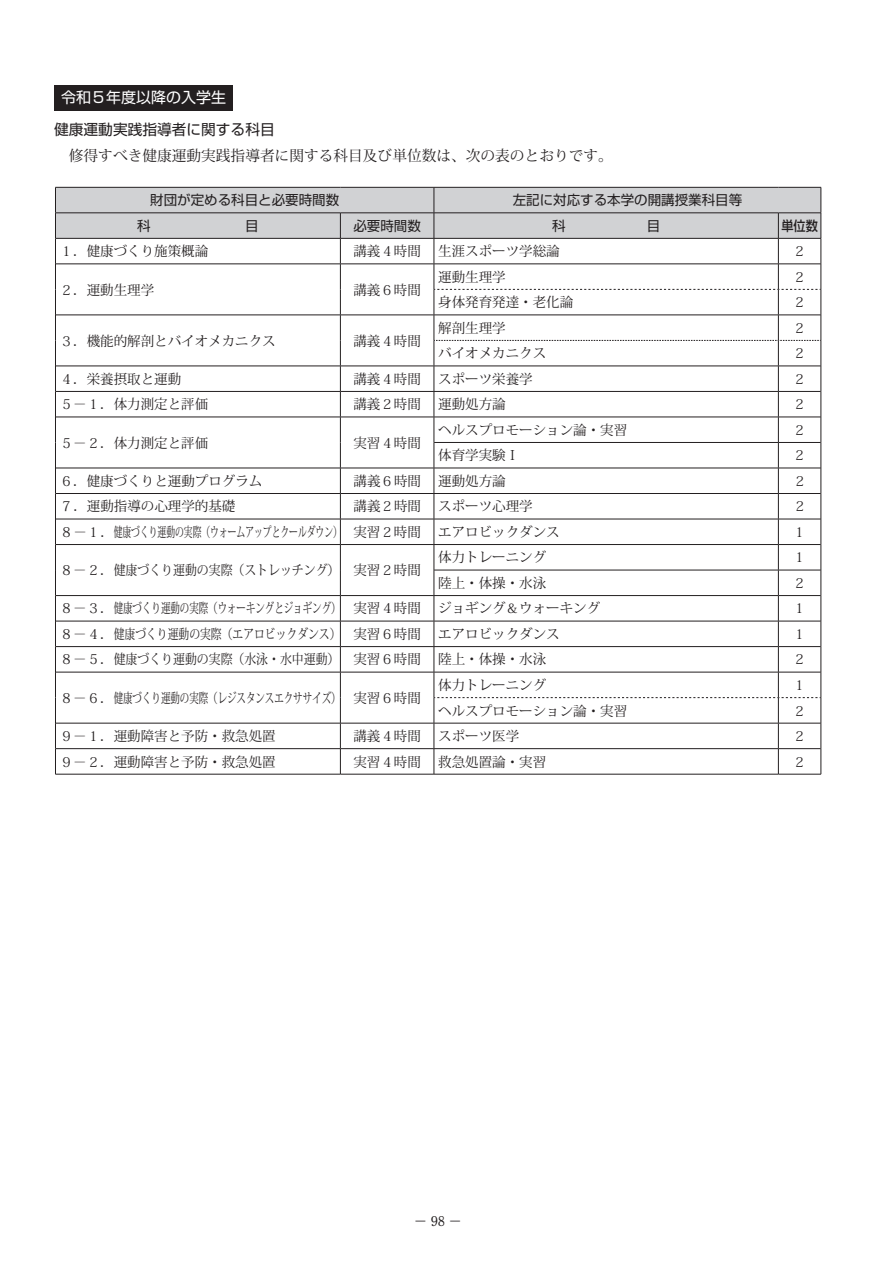
<style>
.page{position:relative;width:893px;height:1263px;background:#fff}
.page>*{position:absolute;margin:0;border:0;box-sizing:border-box;transform-origin:0 0}
.t1{font:15px "Shin Go Pr 6";color:#fff}
.t2{font:14.7px "Koz Min Pro";color:#231f20}
.t3{font:14.7px "Shin Go Pr 6";color:#231f20}
.t4{font:13.5px "Koz Min Pro";color:#231f20}
.t5{font:13.5px "Shin Go Pr 6";color:#231f20}
.t6{font:700 13.5px "Futo Min A101 Pr 6";color:#231f20}
.t7{font:500 13.5px "Shin Go Pr 6";color:#231f20;scale:.9 1}
</style>
<div class="page">
<hr style="left:55px;top:774px;width:285px;height:1px;background:#231f20">
<hr style="left:340px;top:774px;width:94px;height:1px;background:#231f20">
<hr style="left:434px;top:774px;width:344px;height:1px;background:#231f20">
<hr style="left:778px;top:774px;width:43px;height:1px;background:#231f20">
<svg style="left:55px;top:187px;width:767px;height:587px"></svg>
<hr style="left:778px;top:672px;width:43px;height:1px;background:#231f20">
<div style="left:54px;top:85px;width:179px;height:25px;background:#231f20"></div>
<p class="t1" style="left:61px;top:85px;width:166px">令和５年度以降の入学生</p>
<p class="t3" style="left:54px;top:118px;width:222px">健康運動実践指導者に関する科目</p>
<p class="t2" style="left:54px;top:145px;width:560px">　修得すべき健康運動実践指導者に関する科目及び単位数は、次の表のとおりです。</p>
<p class="t5" style="left:150px;top:189px;width:190px">財団が定める科目と必要時間数</p>
<p class="t5" style="left:513px;top:189px;width:231px">左記に対応する本学の開講授業科目等</p>
<p class="t5" style="left:353px;top:214px;width:69px">必要時間数</p>
<p class="t7" style="left:781px;top:214px;width:42px">単位数</p>
<p class="t4" style="left:60px;top:242px;width:150px">１．健康づくり施策概論</p>
<p class="t4" style="left:353px;top:242px;width:69px">講義４時間</p>
<p class="t4" style="left:438px;top:242px;width:123px">生涯スポーツ学総論</p>
<p class="t4" style="left:793px;top:242px;width:15px">２</p>
<p class="t4" style="left:60px;top:280px;width:96px">２．運動生理学</p>
<p class="t4" style="left:353px;top:280px;width:69px">講義６時間</p>
<p class="t4" style="left:438px;top:267px;width:69px">運動生理学</p>
<p class="t4" style="left:793px;top:267px;width:15px">２</p>
<p class="t4" style="left:438px;top:293px;width:136px">身体発育発達・老化論</p>
<p class="t4" style="left:793px;top:293px;width:15px">２</p>
<p class="t4" style="left:60px;top:331px;width:217px">３．機能的解剖とバイオメカニクス</p>
<p class="t4" style="left:353px;top:331px;width:69px">講義４時間</p>
<p class="t4" style="left:438px;top:318px;width:69px">解剖生理学</p>
<p class="t4" style="left:793px;top:318px;width:15px">２</p>
<p class="t4" style="left:438px;top:344px;width:109px">バイオメカニクス</p>
<p class="t4" style="left:793px;top:344px;width:15px">２</p>
<p class="t4" style="left:60px;top:369px;width:123px">４．栄養摂取と運動</p>
<p class="t4" style="left:353px;top:369px;width:69px">講義４時間</p>
<p class="t4" style="left:438px;top:369px;width:96px">スポーツ栄養学</p>
<p class="t4" style="left:793px;top:369px;width:15px">２</p>
<p class="t4" style="left:60px;top:395px;width:150px">５− １．体力測定と評価</p>
<p class="t4" style="left:353px;top:395px;width:69px">講義２時間</p>
<p class="t4" style="left:438px;top:395px;width:69px">運動処方論</p>
<p class="t4" style="left:793px;top:395px;width:15px">２</p>
<p class="t4" style="left:60px;top:433px;width:150px">５− ２．体力測定と評価</p>
<p class="t4" style="left:353px;top:433px;width:69px">実習４時間</p>
<p class="t4" style="left:438px;top:420px;width:190px">ヘルスプロモーション論・実習</p>
<p class="t4" style="left:793px;top:420px;width:15px">２</p>
<p class="t4" style="left:438px;top:446px;width:82px">体育学実験Ⅰ</p>
<p class="t4" style="left:793px;top:446px;width:15px">２</p>
<p class="t4" style="left:60px;top:471px;width:204px">６．健康づくりと運動プログラム</p>
<p class="t4" style="left:353px;top:471px;width:69px">講義６時間</p>
<p class="t4" style="left:438px;top:471px;width:69px">運動処方論</p>
<p class="t4" style="left:793px;top:471px;width:15px">２</p>
<p class="t4" style="left:60px;top:497px;width:177px">７．運動指導の心理学的基礎</p>
<p class="t4" style="left:353px;top:497px;width:69px">講義２時間</p>
<p class="t4" style="left:438px;top:497px;width:96px">スポーツ心理学</p>
<p class="t4" style="left:793px;top:497px;width:15px">２</p>
<p class="t4" style="left:60px;top:522px;width:363px">８− １．健康づくり運動の実際（ウォームアップとクールダウン） 実習２時間</p>
<p class="t4" style="left:438px;top:522px;width:123px">エアロビックダンス</p>
<p class="t4" style="left:793px;top:522px;width:15px">１</p>
<p class="t4" style="left:60px;top:561px;width:363px">８− ２．健康づくり運動の実際（ストレッチング） 実習２時間</p>
<p class="t4" style="left:438px;top:548px;width:109px">体力トレーニング</p>
<p class="t4" style="left:793px;top:548px;width:15px">１</p>
<p class="t4" style="left:438px;top:573px;width:109px">陸上・体操・水泳</p>
<p class="t4" style="left:793px;top:573px;width:15px">２</p>
<p class="t4" style="left:60px;top:599px;width:363px">８− ３．健康づくり運動の実際（ウォーキングとジョギング） 実習４時間</p>
<p class="t4" style="left:438px;top:599px;width:163px">ジョギング＆ウォーキング</p>
<p class="t4" style="left:793px;top:599px;width:15px">１</p>
<p class="t4" style="left:60px;top:624px;width:363px">８− ４．健康づくり運動の実際（エアロビックダンス） 実習６時間</p>
<p class="t4" style="left:438px;top:624px;width:123px">エアロビックダンス</p>
<p class="t4" style="left:793px;top:624px;width:15px">１</p>
<p class="t4" style="left:60px;top:650px;width:363px">８− ５．健康づくり運動の実際（水泳・水中運動） 実習６時間</p>
<p class="t4" style="left:438px;top:650px;width:109px">陸上・体操・水泳</p>
<p class="t4" style="left:793px;top:650px;width:15px">２</p>
<p class="t4" style="left:60px;top:688px;width:363px">８− ６．健康づくり運動の実際（レジスタンスエクササイズ） 実習６時間</p>
<p class="t4" style="left:438px;top:675px;width:109px">体力トレーニング</p>
<p class="t4" style="left:793px;top:675px;width:15px">１</p>
<p class="t4" style="left:438px;top:701px;width:190px">ヘルスプロモーション論・実習</p>
<p class="t4" style="left:793px;top:701px;width:15px">２</p>
<p class="t4" style="left:60px;top:726px;width:217px">９− １．運動障害と予防・救急処置</p>
<p class="t4" style="left:353px;top:726px;width:69px">講義４時間</p>
<p class="t4" style="left:438px;top:726px;width:82px">スポーツ医学</p>
<p class="t4" style="left:793px;top:726px;width:15px">２</p>
<p class="t4" style="left:60px;top:752px;width:217px">９− ２．運動障害と予防・救急処置</p>
<p class="t4" style="left:353px;top:752px;width:69px">実習４時間</p>
<p class="t4" style="left:438px;top:752px;width:109px">救急処置論・実習</p>
<p class="t4" style="left:793px;top:752px;width:15px">２</p>
<p class="t6" style="left:414px;top:1210px;width:50px">－98－</p>
</div>
